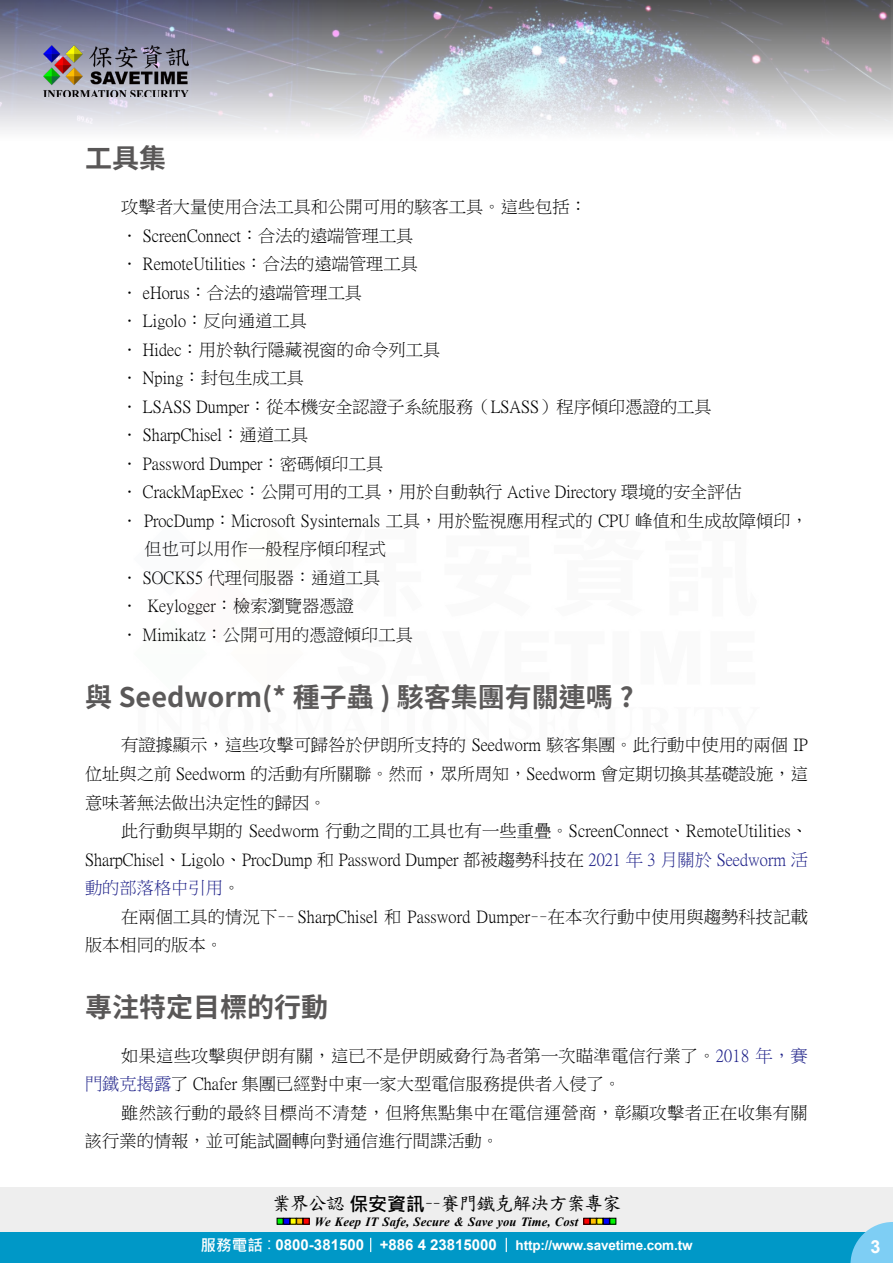
<style>
.page{position:relative;width:893px;height:1263px;background:#fff}
.page>*{position:absolute;margin:0;border:0;box-sizing:border-box;transform-origin:0 0}
.t1{font:700 27px "Source Han Sans TW";color:#595757}
.t2{font:18.9px "DF Kai Shu SB Estd BF";letter-spacing:-.05em;color:#000}
.t3{font:700 18px "Arial";color:#fff}
.t4{font:17.25px/28.5px "P Ming Li U";color:#000;text-align:justify}
.t5{font:17.25px/28.5px "P Ming Li U";letter-spacing:.02em;color:#000}
.t6{font:700 13.5px "Arial";letter-spacing:-.01em;color:#fff}
.t7{font:italic 700 12.6px "Times New Roman";letter-spacing:.005em;color:#000}
.s1{color:#1d2088}
.s2{font-family:"Microsoft Jheng Hei";font-weight:700}
.s3{font-family:"Microsoft Jheng Hei";font-size:15.6px}
.s4{font-family:"Microsoft Jheng Hei";font-weight:400;font-size:15.6px}
.s5{font-size:15px}
</style>
<div class="page">
<img style="left:0;top:0;width:893px;height:131px">
<div style="left:0;top:1187px;width:893px;height:49px;background:#eee"></div>
<img style="left:44px;top:46px;width:145px;height:51px">
<svg style="left:277px;top:1218px;width:32px;height:6px"></svg>
<svg style="left:584px;top:1218px;width:32px;height:6px"></svg>
<div style="left:0;top:1232px;width:893px;height:31px;background:#0098c7"></div>
<svg style="left:850px;top:1222px;width:43px;height:41px"></svg>
<svg style="left:370px;top:1238px;width:1px;height:14px"></svg>
<svg style="left:506px;top:1238px;width:1px;height:14px"></svg>
<h1 class="t1" style="left:85px;top:143px;width:82px">工具集</h1>
<p class="t4" style="left:121px;top:193px;width:467px">攻擊者大量使用合法工具和公開可用的駭客工具。這些包括：</p>
<p class="t4" style="left:121px;top:221px;width:294px">． ScreenConnect：合法的遠端管理工具</p>
<p class="t4" style="left:121px;top:250px;width:298px">． RemoteUtilities：合法的遠端管理工具</p>
<p class="t4" style="left:121px;top:278px;width:243px">． eHorus：合法的遠端管理工具</p>
<p class="t4" style="left:121px;top:307px;width:187px">． Ligolo：反向通道工具</p>
<p class="t4" style="left:121px;top:335px;width:321px">． Hidec：用於執行隱藏視窗的命令列工具</p>
<p class="t4" style="left:121px;top:364px;width:185px">． Nping：封包生成工具</p>
<p class="t4" style="left:121px;top:392px;width:592px">． LSASS Dumper：從本機安全認證子系統服務（LSASS）程序傾印憑證的工具</p>
<p class="t4" style="left:121px;top:421px;width:189px">． SharpChisel：通道工具</p>
<p class="t4" style="left:121px;top:449px;width:264px">． Password Dumper：密碼傾印工具</p>
<p class="t4" style="left:121px;top:478px;width:622px">． CrackMapExec：公開可用的工具，用於自動執行 Active Directory 環境的安全評估</p>
<p class="t4" style="left:121px;top:506px;width:688px">． ProcDump：Microsoft Sysinternals 工具，用於監視應用程式的 CPU 峰值和生成故障傾印，</p>
<p class="t4" style="left:145px;top:535px;width:243px">但也可以用作一般程序傾印程式</p>
<p class="t4" style="left:121px;top:563px;width:261px">． SOCKS5 代理伺服器：通道工具</p>
<p class="t4" style="left:121px;top:592px;width:234px">． Keylogger：檢索瀏覽器憑證</p>
<p class="t4" style="left:121px;top:620px;width:293px">． Mimikatz：公開可用的憑證傾印工具</p>
<h1 class="t1" style="left:85px;top:682px;width:550px">與 Seedworm(* 種子蟲 ) 駭客集團有關連嗎 ?</h1>
<p class="t4" style="left:85px;top:731px;width:724px;text-indent:36px">有證據顯示，這些攻擊可歸咎於伊朗所支持的 Seedworm 駭客集團。此行動中使用的兩個 IP位址與之前 Seedworm 的活動有所關聯。然而，眾所周知，Seedworm 會定期切換其基礎設施，這意味著無法做出決定性的歸因。</p>
<p class="t4" style="left:85px;top:816px;width:724px;text-indent:36px">此行動與早期的 Seedworm 行動之間的工具也有一些重疊。ScreenConnect、RemoteUtilities、SharpChisel、Ligolo、ProcDump 和 Password Dumper 都被趨勢科技在 <span class="s1">2021 年 3 月關於 Seedworm 活動的部落格中引用</span>。</p>
<p class="t4" style="left:85px;top:902px;width:724px;text-indent:36px">在兩個工具的情況下－－ SharpChisel 和 Password Dumper－－在本次行動中使用與趨勢科技記載版本相同的版本。</p>
<h1 class="t1" style="left:85px;top:992px;width:244px">專注特定目標的行動</h1>
<p class="t4" style="left:85px;top:1041px;width:724px;text-indent:36px">如果這些攻擊與伊朗有關，這已不是伊朗威脅行為者第一次瞄準電信行業了。<span class="s1">2018 年，賽門鐵克揭露</span>了 Chafer 集團已經對中東一家大型電信服務提供者入侵了。</p>
<p class="t5" style="left:85px;top:1098px;width:724px;text-indent:36px">雖然該行動的最終目標尚不清楚，但將焦點集中在電信運營商，彰顯攻擊者正在收集有關該行業的情報，並可能試圖轉向對通信進行間諜活動。</p>
<p class="t2" style="left:272px;top:1194px;width:351px">業界公認<span class="s2">保安資訊</span>－－賽門鐵克解決方案專家</p>
<p class="t7" style="left:315px;top:1212px;width:265px">We Keep IT Safe, Secure &amp; Save you Time, Cost</p>
<p class="t6" style="left:200px;top:1235px;width:494px"><span class="s3">服務電話</span><span class="s4">：</span><span class="s5">0800-381500 +886 4 23815000</span> http://www.savetime.com.tw</p>
<p class="t3" style="left:870px;top:1234px;width:12px">3</p>
</div>
